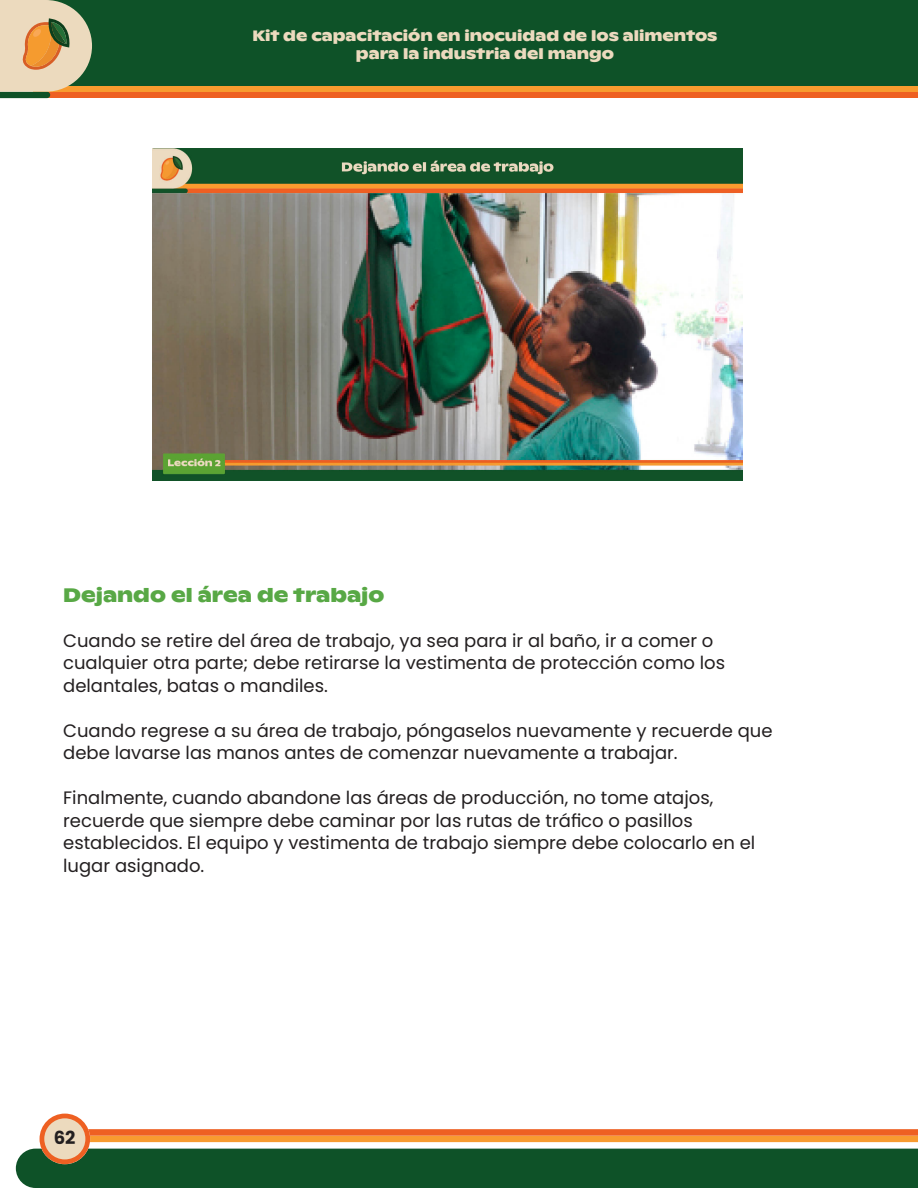
<style>
.page{position:relative;width:918px;height:1188px;background:#fff}
.page>*{position:absolute;margin:0;border:0;box-sizing:border-box;transform-origin:0 0}
.t1{font:700 19.5px "ABC Ginto Nord";color:#58a845}
.t2{font:18px "Poppins";color:#231f20}
.t3{font:700 18px "Poppins";color:#231f20}
.t4{font:700 15px/18px "ABC Ginto Nord";color:#ecdabe;text-align:center}
</style>
<div class="page">
<div style="left:46px;top:92px;width:872px;height:6px;background:#ee6022"></div>
<div style="left:33px;top:85px;width:885px;height:7px;background:#f89b2f"></div>
<div style="left:33px;top:0;width:885px;height:85px;background:#0e5228"></div>
<svg style="left:0;top:0;width:92px;height:98px;background:#cab58b"></svg>
<svg style="left:16px;top:1114px;width:902px;height:74px"></svg>
<img style="left:153px;top:149px;width:590px;height:331px">
<p class="t4" style="left:252px;top:26px;width:467px">Kit de capacitación en inocuidad de los alimentos para la industria del mango</p>
<p class="t1" style="left:63px;top:583px;width:323px">Dejando el área de trabajo</p>
<p class="t2" style="left:63px;top:630px;width:652px">Cuando se retire del área de trabajo, ya sea para ir al baño, ir a comer o</p>
<p class="t2" style="left:63px;top:653px;width:664px">cualquier otra parte; debe retirarse la vestimenta de protección como los</p>
<p class="t2" style="left:63px;top:675px;width:266px">delantales, batas o mandiles.</p>
<p class="t2" style="left:63px;top:720px;width:711px">Cuando regrese a su área de trabajo, póngaselos nuevamente y recuerde que</p>
<p class="t2" style="left:63px;top:743px;width:616px">debe lavarse las manos antes de comenzar nuevamente a trabajar.</p>
<p class="t2" style="left:63px;top:788px;width:652px">Finalmente, cuando abandone las áreas de producción, no tome atajos,</p>
<p class="t2" style="left:63px;top:810px;width:631px">recuerde que siempre debe caminar por las rutas de tráfico o pasillos</p>
<p class="t2" style="left:63px;top:833px;width:694px">establecidos. El equipo y vestimenta de trabajo siempre debe colocarlo en el</p>
<p class="t2" style="left:63px;top:855px;width:143px">lugar asignado.</p>
<p class="t3" style="left:54px;top:1128px;width:23px">62</p>
</div>
